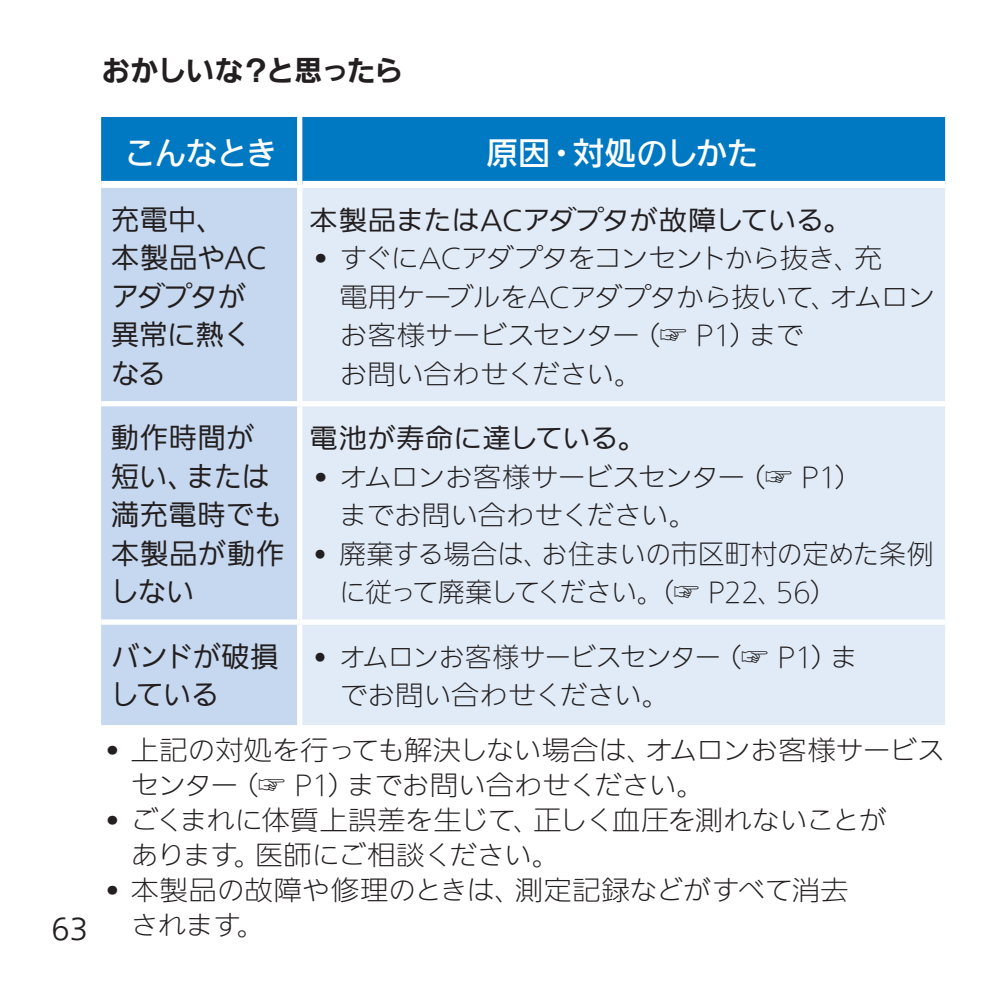
<style>
.page{position:relative;width:990px;height:987px;background:#fff}
.page>*{position:absolute;margin:0;border:0;box-sizing:border-box;transform-origin:0 0}
.t1{font:500 31.5px "Iwa UD Go Hon Pro";letter-spacing:-.02em;color:#fff}
.t2{font:100 28px/38.5px "Iwa UD Go Hon Pro";letter-spacing:.01em;color:#231f20}
.t3{font:700 28px "Iwa UD Go Dsp Pro";letter-spacing:-.01em;color:#231f20}
.t4{font:100 28px/38.5px "Iwa UD Go Hon Pro";letter-spacing:-.01em;color:#231f20}
.t5{font:300 26.6px/38.5px "Iwa UD Go Hon Pro";letter-spacing:-.02em;color:#231f20;scale:1.05 1}
.t6{font:300 26.6px/38.5px "Iwa UD Go Hon Pro";letter-spacing:-.02em;color:#231f20}
.t7{font:100 26.6px "Iwa UD Go Hon Pro";letter-spacing:-.005em;color:#231f20;scale:1.05 1}
.t8{font:100 26.6px "Iwa UD Go Hon Pro";letter-spacing:.02em;color:#231f20;scale:1.05 1}
</style>
<div class="page">
<div style="left:101px;top:117px;width:843px;height:64px;background:#0079c2"></div>
<div style="left:101px;top:188px;width:196px;height:537px;background:#c6d8ef"></div>
<div style="left:302px;top:188px;width:642px;height:537px;background:#e1ebf7"></div>
<div style="left:297px;top:117px;width:5px;height:67px;background:#fff"></div>
<div style="left:101px;top:401px;width:198px;height:5px;background:#fff"></div>
<div style="left:299px;top:401px;width:645px;height:5px;background:#fff"></div>
<div style="left:101px;top:619px;width:198px;height:5px;background:#fff"></div>
<div style="left:299px;top:619px;width:645px;height:5px;background:#fff"></div>
<p class="t3" style="left:101px;top:50px;width:303px">おかしいな？と思ったら</p>
<p class="t2" style="left:51px;top:911px;width:38px">63</p>
<p class="t1" style="left:124px;top:129px;width:155px">こんなとき</p>
<p class="t1" style="left:486px;top:129px;width:273px">原因・対処のしかた</p>
<p class="t2" style="left:111px;top:201px;width:157px">充電中、<br>本製品やACアダプタが異常に熱くなる</p>
<p class="t7" style="left:309px;top:201px;width:518px">本製品またはACアダプタが故障している。</p>
<p class="t5" style="left:339px;top:240px;width:568px;text-indent:-30px">• すぐにACアダプタをコンセントから抜き、充<br>電用ケーブルをACアダプタから抜いて、オムロンお客様サービスセンター（☞ P1）まで<br>お問い合わせください。</p>
<p class="t2" style="left:111px;top:420px;width:175px">動作時間が短い、または満充電時でも本製品が動作しない</p>
<p class="t8" style="left:309px;top:420px;width:322px">電池が寿命に達している。</p>
<p class="t5" style="left:339px;top:459px;width:500px;text-indent:-30px">• オムロンお客様サービスセンター（☞ P1）までお問い合わせください。</p>
<p class="t6" style="left:339px;top:536px;width:595px;text-indent:-30px">• 廃棄する場合は、お住まいの市区町村の定めた条例に従って廃棄してください。（☞ P22、56）</p>
<p class="t4" style="left:111px;top:638px;width:169px">バンドが破損している</p>
<p class="t6" style="left:339px;top:638px;width:520px;text-indent:-30px">• オムロンお客様サービスセンター（☞ P1）までお問い合わせください。</p>
<p class="t5" style="left:131px;top:733px;width:776px;line-height:35px;text-indent:-30px">• 上記の対処を行っても解決しない場合は、オムロンお客様サービスセンター（☞ P1）までお問い合わせください。</p>
<p class="t5" style="left:131px;top:803px;width:721px;line-height:35px;text-indent:-30px">• ごくまれに体質上誤差を生じて、正しく血圧を測れないことがあります。医師にご相談ください。</p>
<p class="t5" style="left:131px;top:873px;width:684px;line-height:35px;text-indent:-30px">• 本製品の故障や修理のときは、測定記録などがすべて消去されます。</p>
</div>
